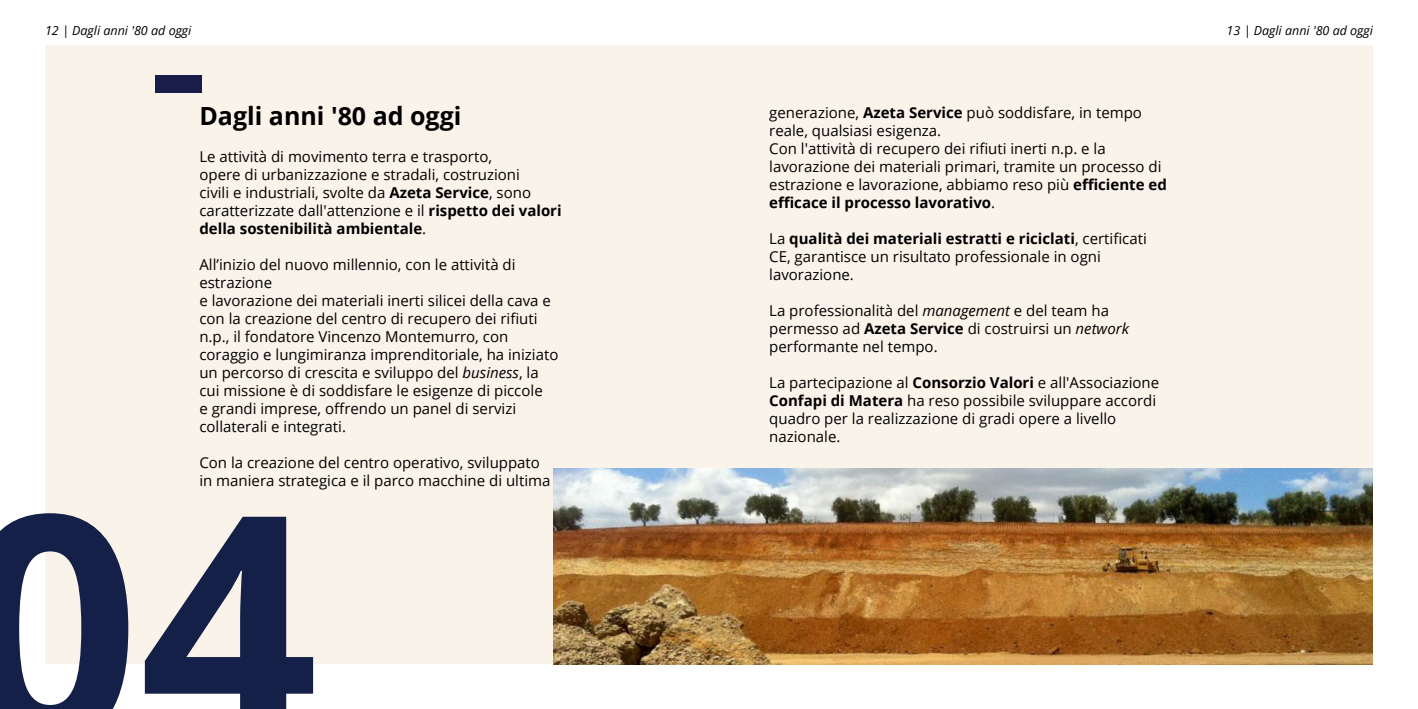
<style>
.page{position:relative;width:1418px;height:709px;background:#fff}
.page>*{position:absolute;margin:0;border:0;box-sizing:border-box;transform-origin:0 0}
.t1{font:700 312.5px "Open Sans";color:#142048}
.t2{font:700 25px "Open Sans";color:#000}
.t3{font:15px/18px "Open Sans";color:#000}
.t4{font:italic 12.5px "Open Sans";color:#000}
.s1{font-weight:700}
.s2{font-style:italic}
</style>
<div class="page">
<div style="left:45px;top:45px;width:1327px;height:619px;background:#f9f3e9"></div>
<img style="left:553px;top:468px;width:819px;height:196px">
<div style="left:155px;top:75px;width:46px;height:18px;background:#181e49"></div>
<p class="t4" style="left:45px;top:22px;width:148px">12 | Dagli anni '80 ad oggi</p>
<p class="t4" style="left:1226px;top:22px;width:148px">13 | Dagli anni '80 ad oggi</p>
<p class="t2" style="left:199px;top:99px;width:264px">Dagli anni '80 ad oggi</p>
<p class="t3" style="left:199px;top:147px;width:364px">Le attività di movimento terra e trasporto,<br>opere di urbanizzazione e stradali, costruzioni<br>civili e industriali, svolte da <span class="s1">Azeta Service</span>, sono caratterizzate dall'attenzione e il <span class="s1">rispetto dei valori della sostenibilità ambientale</span>.</p>
<p class="t3" style="left:199px;top:255px;width:318px">All’inizio del nuovo millennio, con le attività di estrazione</p>
<p class="t3" style="left:199px;top:291px;width:353px">e lavorazione dei materiali inerti silicei della cava e</p>
<p class="t3" style="left:199px;top:309px;width:360px">con la creazione del centro di recupero dei rifiuti n.p., il fondatore Vincenzo Montemurro, con coraggio e lungimiranza imprenditoriale, ha iniziato un percorso di crescita e sviluppo del <span class="s2">business</span>, la cui missione è di soddisfare le esigenze di piccole<br>e grandi imprese, offrendo un panel di servizi collaterali e integrati.</p>
<p class="t3" style="left:199px;top:453px;width:352px">Con la creazione del centro operativo, sviluppato in maniera strategica e il parco macchine di ultima</p>
<p class="t1" style="left:-39px;top:406px;width:358px">04</p>
<p class="t3" style="left:769px;top:103px;width:374px">generazione, <span class="s1">Azeta Service</span> può soddisfare, in tempo reale, qualsiasi esigenza.</p>
<p class="t3" style="left:769px;top:139px;width:399px">Con l'attività di recupero dei rifiuti inerti n.p. e la lavorazione dei materiali primari, tramite un processo di estrazione e lavorazione, abbiamo reso più <span class="s1">efficiente ed efficace il processo lavorativo</span>.</p>
<p class="t3" style="left:769px;top:229px;width:379px">La <span class="s1">qualità dei materiali estratti e riciclati</span>, certificati<br>CE, garantisce un risultato professionale in ogni lavorazione.</p>
<p class="t3" style="left:769px;top:301px;width:361px">La professionalità del <span class="s2">management</span> e del team ha permesso ad <span class="s1">Azeta Service</span> di costruirsi un <span class="s2">network</span></p>
<p class="t3" style="left:769px;top:337px;width:170px">performante nel tempo.</p>
<p class="t3" style="left:769px;top:373px;width:391px">La partecipazione al <span class="s1">Consorzio Valori</span> e all'Associazione<br><span class="s1">Confapi di Matera</span> ha reso possibile sviluppare accordi quadro per la realizzazione di gradi opere a livello</p>
<p class="t3" style="left:769px;top:427px;width:73px">nazionale.</p>
</div>
